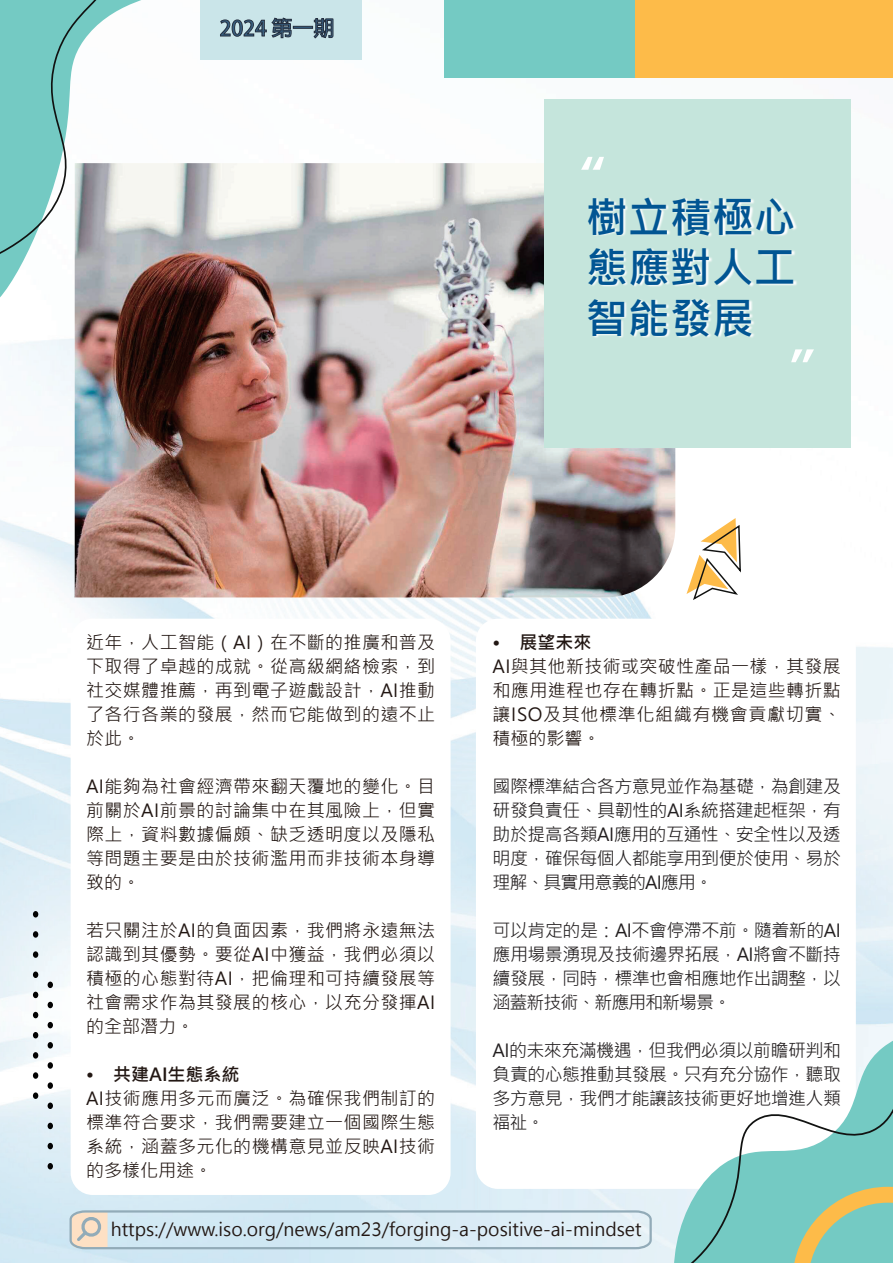
<style>
.page{position:relative;width:893px;height:1263px;background:#fff}
.page>*{position:absolute;margin:0;border:0;box-sizing:border-box;transform-origin:0 0}
.t1{font:56.85px "Poppins";color:#fff;scale:1.25 1}
.t2{font:700 42px/50.4px "Microsoft Jheng Hei";color:#015593;text-align:justify}
.t3{font:700 21px "Adobe Fan Heiti Std";color:#355f82}
.t4{font:18px/24px "Microsoft Jheng Hei";letter-spacing:.02em;color:#221713;text-align:justify}
.t5{font:18px/24px "Microsoft Jheng Hei";letter-spacing:-.035em;color:#231f20;text-align:justify}
.t6{font:18px "Microsoft Jheng Hei";color:#221713}
.t7{font:700 18px "Microsoft Jheng Hei";color:#221713}
</style>
<div class="page">
<img style="left:577px;top:77px;width:316px;height:23px">
<img style="left:0;top:309px;width:104px;height:954px">
<img style="left:104px;top:597px;width:527px;height:666px">
<div style="left:71px;top:619px;width:380px;height:576px;background:#fff;border-radius:22px"></div>
<div style="left:476px;top:619px;width:380px;height:570px;background:#fff;border-radius:22px"></div>
<svg style="left:0;top:0;width:141px;height:309px"></svg>
<svg style="left:0;top:0;width:113px;height:264px"></svg>
<svg style="left:636px;top:1034px;width:257px;height:229px"></svg>
<svg style="left:792px;top:1187px;width:101px;height:76px;background:#96c6a3"></svg>
<div style="left:445px;top:0;width:448px;height:77px;background:#74cac3"></div>
<div style="left:635px;top:0;width:258px;height:77px;background:#fdbb49"></div>
<svg style="left:33px;top:911px;width:5px;height:6px"></svg>
<svg style="left:33px;top:931px;width:5px;height:7px"></svg>
<svg style="left:33px;top:951px;width:5px;height:7px"></svg>
<svg style="left:33px;top:971px;width:5px;height:7px"></svg>
<svg style="left:33px;top:992px;width:5px;height:6px"></svg>
<svg style="left:33px;top:1012px;width:5px;height:6px"></svg>
<svg style="left:33px;top:1032px;width:5px;height:6px"></svg>
<svg style="left:33px;top:1052px;width:5px;height:6px"></svg>
<svg style="left:33px;top:1072px;width:5px;height:7px"></svg>
<svg style="left:33px;top:1092px;width:5px;height:7px"></svg>
<svg style="left:48px;top:981px;width:5px;height:7px"></svg>
<svg style="left:48px;top:1002px;width:5px;height:6px"></svg>
<svg style="left:48px;top:1022px;width:5px;height:6px"></svg>
<svg style="left:48px;top:1042px;width:5px;height:6px"></svg>
<svg style="left:48px;top:1062px;width:5px;height:7px"></svg>
<svg style="left:48px;top:1082px;width:5px;height:7px"></svg>
<svg style="left:48px;top:1102px;width:5px;height:7px"></svg>
<svg style="left:48px;top:1123px;width:5px;height:6px"></svg>
<svg style="left:48px;top:1143px;width:5px;height:6px"></svg>
<svg style="left:48px;top:1163px;width:5px;height:6px"></svg>
<svg style="left:68px;top:1209px;width:585px;height:41px;background:#d0e2eb"></svg>
<svg style="left:686px;top:518px;width:55px;height:82px"></svg>
<img style="left:75px;top:163px;width:600px;height:434px">
<div style="left:544px;top:100px;width:307px;height:348px;background:#c5e5dc"></div>
<img style="left:589px;top:198px;width:208px;height:140px">
<img style="left:793px;top:349px;width:21px;height:7px">
<div style="left:201px;top:0;width:161px;height:59px;background:#cae5e9"></div>
<svg style="left:220px;top:18px;width:72px;height:20px"></svg>
<div style="left:293px;top:26px;width:20px;height:3px;border:1px solid #252f3f"></div>
<svg style="left:314px;top:18px;width:19px;height:20px"></svg>
<p class="t3" style="left:220px;top:16px;width:116px">2024 第一期</p>
<h1 class="t1" style="left:579px;top:144px;width:23px">“</h1>
<h2 class="t2" style="left:586px;top:192px;width:211px">樹立積極心態應對人工智能發展</h2>
<h1 class="t1" style="left:789px;top:336px;width:23px">”</h1>
<p class="t4" style="left:86px;top:631px;width:351px">近年，人工智能（AI）在不斷的推廣和普及下取得了卓越的成就。從高級網絡檢索，到社交媒體推薦，再到電子遊戲設計，AI推動了各行各業的發展，然而它能做到的遠不止於此。</p>
<p class="t4" style="left:86px;top:775px;width:351px">AI能夠為社會經濟帶來翻天覆地的變化。目前關於AI前景的討論集中在其風險上，但實際上，資料數據偏頗、缺乏透明度以及隱私等問題主要是由於技術濫用而非技術本身導致的。</p>
<p class="t4" style="left:86px;top:919px;width:351px">若只關注於AI的負面因素，我們將永遠無法認識到其優勢。要從AI中獲益，我們必須以積極的心態對待AI，把倫理和可持續發展等社會需求作為其發展的核心，以充分發揮AI的全部潛力。</p>
<p class="t7" style="left:86px;top:1063px;width:155px">• 共建AI生態系統</p>
<p class="t4" style="left:86px;top:1087px;width:351px">AI技術應用多元而廣泛。為確保我們制訂的標準符合要求，我們需要建立一個國際生態系統，涵蓋多元化的機構意見並反映AI技術的多樣化用途。</p>
<p class="t7" style="left:493px;top:631px;width:100px">• 展望未來</p>
<p class="t4" style="left:493px;top:655px;width:350px">AI與其他新技術或突破性產品一樣，其發展和應用進程也存在轉折點。正是這些轉折點讓ISO及其他標準化組織有機會貢獻切實、積極的影響。</p>
<p class="t5" style="left:493px;top:775px;width:350px">國際標準結合各方意見並作為基礎，為創建及研發負責任、具韌性的AI系統搭建起框架，有助於提高各類AI應用的互通性、安全性以及透明度，確保每個人都能享用到便於使用、易於理解、具實用意義的AI應用。</p>
<p class="t5" style="left:493px;top:919px;width:350px">可以肯定的是：AI不會停滯不前。隨着新的AI應用場景湧現及技術邊界拓展，AI將會不斷持續發展，同時，標準也會相應地作出調整，以涵蓋新技術、新應用和新場景。</p>
<p class="t5" style="left:493px;top:1039px;width:350px">AI的未來充滿機遇，但我們必須以前瞻研判和負責的心態推動其發展。只有充分協作，聽取多方意見，我們才能讓該技術更好地增進人類福祉。</p>
<p class="t6" style="left:111px;top:1218px;width:532px">https://www.iso.org/news/am23/forging-a-positive-ai-mindset</p>
</div>
